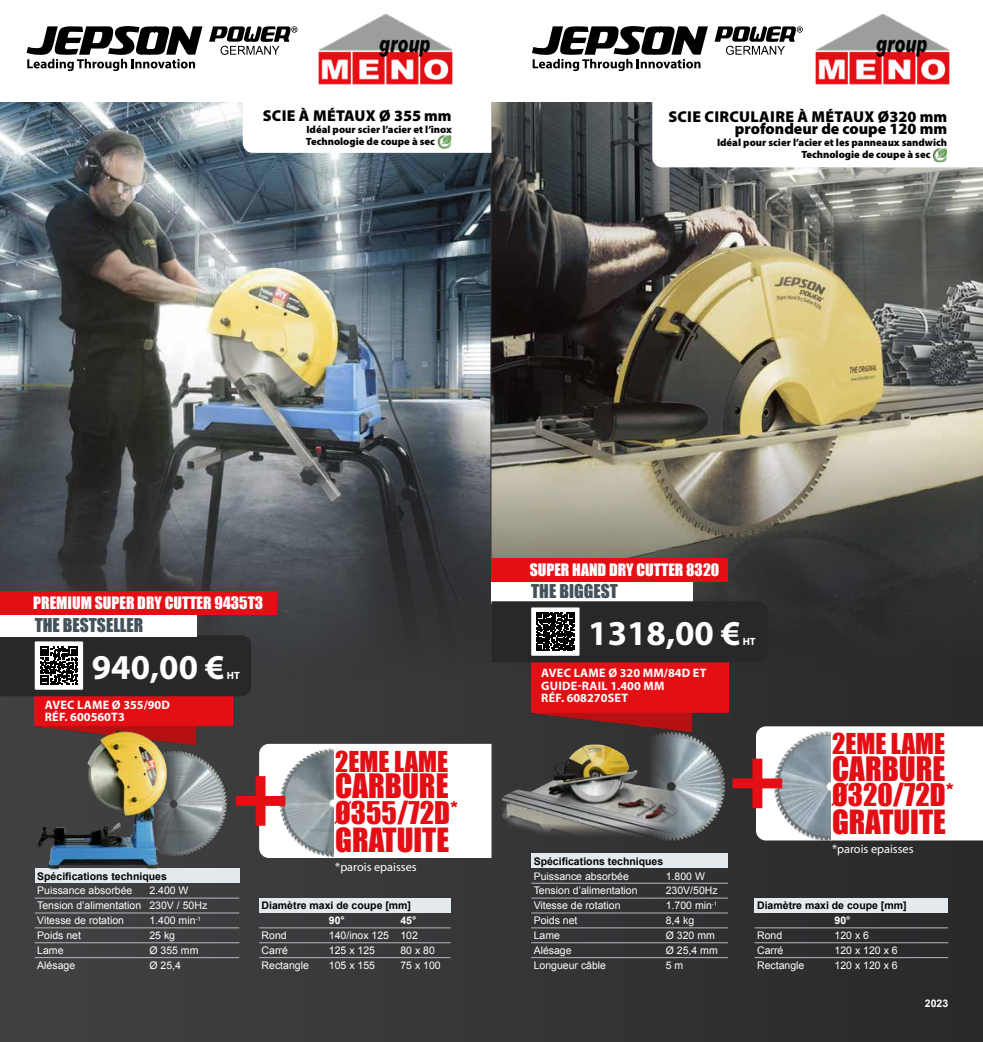
<style>
.page{position:relative;width:983px;height:1042px;background:#fff}
.page>*{position:absolute;margin:0;border:0;box-sizing:border-box;transform-origin:0 0}
.t1{font:700 35px "Myriad Pro";color:#fff}
.t2{font:30.97px "Impact";color:#e30f15}
.t3{font:30.62px "Impact";color:#e30f15}
.t4{font:28.7px "Impact";color:#e30f15}
.t5{font:26.43px "Impact";color:#e30f15}
.t6{font:17.5px/19.2px "Impact";color:#43525a}
.t7{font:900 15.75px/12.2px "Myriad Pro";color:#000;text-align:right}
.t8{font:15.75px "Impact";color:#fff}
.t9{font:900 15.75px "Myriad Pro";letter-spacing:.02em;color:#000}
.t10{font:700 12.25px/12.2px "Myriad Pro";letter-spacing:.02em;color:#fff}
.t11{font:12.25px "Myriad Pro";color:#fff}
.t12{font:10.5px/14.9px "Arial";color:#fff}
.t13{font:900 10.5px/12.2px "Myriad Pro";color:#000}
.t14{font:700 10.5px "Arial";color:#000}
.t15{font:700 10.5px "Arial";color:#fff}
.t16{font:700 10.5px "Myriad Pro";color:#fff}
</style>
<div class="page">
<svg style="left:0;top:683px;width:982px;height:359px;background:#363537"></svg>
<img style="left:0;top:102px;width:982px;height:581px">
<svg style="left:532px;top:26px;width:175px;height:45px"></svg>
<svg style="left:714px;top:26px;width:88px;height:29px"></svg>
<svg style="left:26px;top:26px;width:176px;height:45px"></svg>
<svg style="left:209px;top:26px;width:88px;height:29px"></svg>
<svg style="left:652px;top:102px;width:330px;height:65px"></svg>
<img style="left:932px;top:148px;width:14px;height:14px">
<svg style="left:243px;top:102px;width:248px;height:51px"></svg>
<img style="left:437px;top:134px;width:14px;height:15px">
<div style="left:35px;top:868px;width:204px;height:15px;background:#e3e9ec"></div>
<hr style="left:35px;top:898px;width:112px;height:1px;background:#b1bcc3">
<hr style="left:147px;top:898px;width:92px;height:1px;background:#b1bcc3">
<hr style="left:35px;top:912px;width:112px;height:1px;background:#b1bcc3">
<hr style="left:147px;top:912px;width:92px;height:1px;background:#b1bcc3">
<hr style="left:35px;top:927px;width:112px;height:1px;background:#b1bcc3">
<hr style="left:147px;top:927px;width:92px;height:1px;background:#b1bcc3">
<hr style="left:35px;top:942px;width:112px;height:1px;background:#b1bcc3">
<hr style="left:147px;top:942px;width:92px;height:1px;background:#b1bcc3">
<hr style="left:35px;top:957px;width:112px;height:1px;background:#b1bcc3">
<hr style="left:147px;top:957px;width:92px;height:1px;background:#b1bcc3">
<div style="left:259px;top:898px;width:191px;height:15px;background:#e3e9ec"></div>
<hr style="left:326px;top:927px;width:72px;height:1px;background:#b1bcc3">
<hr style="left:398px;top:927px;width:52px;height:1px;background:#b1bcc3">
<hr style="left:326px;top:942px;width:72px;height:1px;background:#b1bcc3">
<hr style="left:398px;top:942px;width:52px;height:1px;background:#b1bcc3">
<hr style="left:326px;top:957px;width:72px;height:1px;background:#b1bcc3">
<hr style="left:398px;top:957px;width:52px;height:1px;background:#b1bcc3">
<hr style="left:259px;top:927px;width:67px;height:1px;background:#b1bcc3">
<hr style="left:259px;top:942px;width:67px;height:1px;background:#b1bcc3">
<hr style="left:259px;top:957px;width:67px;height:1px;background:#b1bcc3">
<img style="left:35px;top:696px;width:197px;height:49px">
<svg style="left:0;top:635px;width:251px;height:61px;background:#383738"></svg>
<div style="left:0;top:593px;width:197px;height:44px;background:#fff"></div>
<div style="left:0;top:591px;width:276px;height:24px;background:#e30f15"></div>
<div style="left:754px;top:898px;width:194px;height:15px;background:#e3e9ec"></div>
<hr style="left:754px;top:927px;width:77px;height:1px;background:#b1bcc3">
<hr style="left:831px;top:927px;width:117px;height:1px;background:#b1bcc3">
<hr style="left:754px;top:942px;width:77px;height:1px;background:#b1bcc3">
<hr style="left:831px;top:942px;width:117px;height:1px;background:#b1bcc3">
<hr style="left:754px;top:957px;width:77px;height:1px;background:#b1bcc3">
<hr style="left:831px;top:957px;width:117px;height:1px;background:#b1bcc3">
<div style="left:531px;top:853px;width:196px;height:15px;background:#e3e9ec"></div>
<hr style="left:663px;top:883px;width:64px;height:1px;background:#b1bcc3">
<hr style="left:531px;top:898px;width:132px;height:1px;background:#b1bcc3">
<hr style="left:663px;top:898px;width:64px;height:1px;background:#b1bcc3">
<hr style="left:531px;top:912px;width:132px;height:1px;background:#b1bcc3">
<hr style="left:663px;top:912px;width:64px;height:1px;background:#b1bcc3">
<hr style="left:531px;top:927px;width:132px;height:1px;background:#b1bcc3">
<hr style="left:663px;top:927px;width:64px;height:1px;background:#b1bcc3">
<hr style="left:531px;top:942px;width:132px;height:1px;background:#b1bcc3">
<hr style="left:663px;top:942px;width:64px;height:1px;background:#b1bcc3">
<hr style="left:531px;top:957px;width:132px;height:1px;background:#b1bcc3">
<hr style="left:663px;top:957px;width:64px;height:1px;background:#b1bcc3">
<hr style="left:531px;top:883px;width:132px;height:1px;background:#b1bcc3">
<div style="left:491px;top:560px;width:202px;height:44px;background:#fff"></div>
<div style="left:491px;top:558px;width:236px;height:23px;background:#e30f15"></div>
<img style="left:531px;top:662px;width:197px;height:69px">
<svg style="left:491px;top:601px;width:276px;height:61px;background:#363536"></svg>
<img style="left:318px;top:13px;width:135px;height:72px">
<img style="left:815px;top:13px;width:135px;height:72px">
<img style="left:615px;top:730px;width:111px;height:111px">
<img style="left:186px;top:748px;width:43px;height:111px">
<img style="left:24px;top:714px;width:162px;height:162px">
<img style="left:502px;top:737px;width:182px;height:102px">
<svg style="left:236px;top:744px;width:255px;height:114px"></svg>
<svg style="left:732px;top:726px;width:250px;height:114px"></svg>
<h3 class="t9" style="left:263px;top:105px;width:190px">SCIE À MÉTAUX Ø 355 mm</h3>
<p class="t13" style="left:306px;top:123px;width:147px">Idéal pour scier l’acier et l’inox<br>Technologie de coupe à sec</p>
<h3 class="t7" style="left:668px;top:110px;width:280px">SCIE CIRCULAIRE À MÉTAUX Ø320 mm profondeur de coupe 120 mm</h3>
<p class="t13" style="left:801px;top:136px;width:147px;text-indent:-84px">Idéal pour scier l’acier et les panneaux sandwich<br>Technologie de coupe à sec</p>
<h3 class="t8" style="left:33px;top:591px;width:231px">PREMIUM SUPER DRY CUTTER 9435T3</h3>
<h3 class="t6" style="left:35px;top:595px;width:110px">PSDC 9435<br>THE BESTSELLER</h3>
<h1 class="t1" style="left:92px;top:644px;width:134px">940,00 €</h1>
<p class="t16" style="left:227px;top:668px;width:14px">HT</p>
<p class="t10" style="left:45px;top:698px;width:127px">AVEC LAME Ø 355/90D<br>RÉF. 600560T3</p>
<p class="t14" style="left:37px;top:869px;width:131px">Spécifications techniques</p>
<p class="t12" style="left:37px;top:883px;width:97px">Puissance absorbée</p>
<p class="t12" style="left:37px;top:883px;width:171px;text-indent:112px">2.400 W<br>Tension d’alimentation 230V / 50Hz<br>Vitesse de rotation</p>
<p class="t12" style="left:149px;top:913px;width:53px">1.400 min<sup>-1</sup></p>
<p class="t12" style="left:37px;top:928px;width:45px">Poids net</p>
<p class="t12" style="left:149px;top:928px;width:27px">25 kg</p>
<p class="t12" style="left:37px;top:943px;width:28px">Lame</p>
<p class="t12" style="left:149px;top:943px;width:51px">Ø 355 mm</p>
<p class="t12" style="left:37px;top:958px;width:39px">Alésage</p>
<p class="t12" style="left:149px;top:958px;width:33px">Ø 25,4</p>
<h3 class="t5" style="left:335px;top:741px;width:114px">2EME LAME</h3>
<h2 class="t2" style="left:335px;top:762px;width:115px">CARBURE</h2>
<h3 class="t4" style="left:335px;top:790px;width:124px">Ø355/72D*</h3>
<h3 class="t3" style="left:335px;top:816px;width:115px">GRATUITE</h3>
<p class="t11" style="left:335px;top:859px;width:83px">*parois epaisses</p>
<p class="t14" style="left:261px;top:899px;width:151px">Diamètre maxi de coupe [mm]</p>
<p class="t15" style="left:329px;top:913px;width:17px">90°</p>
<p class="t15" style="left:400px;top:913px;width:17px">45°</p>
<p class="t12" style="left:261px;top:928px;width:27px">Rond</p>
<p class="t12" style="left:329px;top:928px;width:90px">140/inox 125 102</p>
<p class="t12" style="left:261px;top:943px;width:28px">Carré</p>
<p class="t12" style="left:329px;top:943px;width:48px">125 x 125</p>
<p class="t12" style="left:400px;top:943px;width:36px">80 x 80</p>
<p class="t12" style="left:261px;top:958px;width:49px">Rectangle</p>
<p class="t12" style="left:329px;top:958px;width:48px">105 x 155</p>
<p class="t12" style="left:400px;top:958px;width:42px">75 x 100</p>
<h3 class="t8" style="left:529px;top:558px;width:191px">SUPER HAND DRY CUTTER 8320</h3>
<h3 class="t6" style="left:531px;top:581px;width:88px">THE BIGGEST</h3>
<h1 class="t1" style="left:588px;top:610px;width:154px">1318,00 €</h1>
<p class="t16" style="left:742px;top:634px;width:14px">HT</p>
<p class="t10" style="left:541px;top:666px;width:167px">AVEC LAME Ø 320 MM/84D ET<br>GUIDE-RAIL 1.400 MM<br>RÉF. 608270SET</p>
<p class="t14" style="left:533px;top:854px;width:131px">Spécifications techniques</p>
<p class="t12" style="left:533px;top:868px;width:97px">Puissance absorbée</p>
<p class="t12" style="left:665px;top:868px;width:41px">1.800 W</p>
<p class="t12" style="left:533px;top:883px;width:105px">Tension d’alimentation</p>
<p class="t12" style="left:665px;top:883px;width:53px">230V/50Hz</p>
<p class="t12" style="left:533px;top:898px;width:88px">Vitesse de rotation</p>
<p class="t12" style="left:665px;top:898px;width:53px">1.700 min<sup>-1</sup></p>
<p class="t12" style="left:533px;top:913px;width:45px">Poids net</p>
<p class="t12" style="left:665px;top:913px;width:30px">8,4 kg</p>
<p class="t12" style="left:533px;top:928px;width:28px">Lame</p>
<p class="t12" style="left:665px;top:928px;width:51px">Ø 320 mm</p>
<p class="t12" style="left:533px;top:943px;width:39px">Alésage</p>
<p class="t12" style="left:665px;top:943px;width:53px">Ø 25,4 mm</p>
<p class="t12" style="left:533px;top:958px;width:74px">Longueur câble</p>
<p class="t12" style="left:665px;top:958px;width:19px">5 m</p>
<h3 class="t5" style="left:831px;top:723px;width:114px">2EME LAME</h3>
<h2 class="t2" style="left:831px;top:744px;width:115px">CARBURE</h2>
<h3 class="t4" style="left:831px;top:773px;width:123px">Ø320/72D*</h3>
<h3 class="t3" style="left:831px;top:798px;width:115px">GRATUITE</h3>
<p class="t11" style="left:831px;top:841px;width:83px">*parois epaisses</p>
<p class="t14" style="left:757px;top:899px;width:151px">Diamètre maxi de coupe [mm]</p>
<p class="t15" style="left:834px;top:913px;width:17px">90°</p>
<p class="t12" style="left:757px;top:928px;width:27px">Rond</p>
<p class="t12" style="left:834px;top:928px;width:36px">120 x 6</p>
<p class="t12" style="left:757px;top:943px;width:28px">Carré</p>
<p class="t12" style="left:834px;top:943px;width:65px">120 x 120 x 6</p>
<p class="t12" style="left:757px;top:958px;width:49px">Rectangle</p>
<p class="t12" style="left:834px;top:958px;width:65px">120 x 120 x 6</p>
<p class="t15" style="left:924px;top:996px;width:25px">2023</p>
</div>
